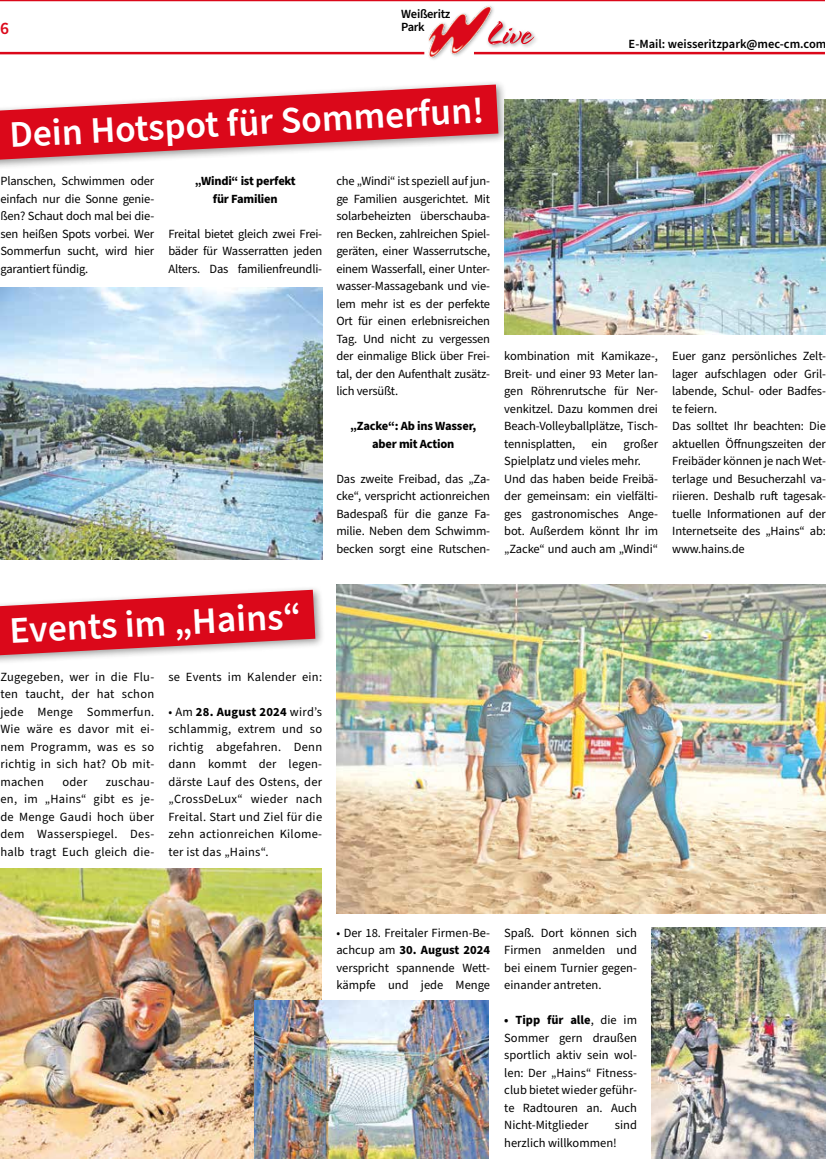
<style>
.page{position:relative;width:826px;height:1159px;background:#fff}
.page>*{position:absolute;margin:0;border:0;box-sizing:border-box;transform-origin:0 0}
.t1{font:600 37.5px "Source Sans Pro";color:#fff}
.t2{font:600 17.5px "Source Sans Pro";color:#db081a}
.t3{font:12.5px/17.5px "Source Sans Pro";letter-spacing:-.01em;color:#000;text-align:justify}
.t4{font:700 12.5px/17.5px "Source Sans Pro";letter-spacing:-.015em;color:#000;text-align:center}
.t5{font:600 12.5px "Source Sans Pro";color:#000}
.t6{font:12.5px "Source Sans Pro";letter-spacing:.02em;color:#000}
.t7{font:600 12.5px "Source Sans Pro";letter-spacing:-.025em;color:#000}
.s1{font-weight:700}
</style>
<div class="page">
<div style="left:427px;top:4px;width:68px;height:57px;background:#000;opacity:.3"></div>
<img style="left:428px;top:7px;width:64px;height:52px">
<hr style="left:0;top:52px;width:424px;height:2px;background:#db081a">
<div style="left:485px;top:19px;width:54px;height:30px;background:#000;opacity:.4"></div>
<svg style="left:488px;top:21px;width:46px;height:23px"></svg>
<hr style="left:474px;top:52px;width:352px;height:2px;background:#db081a">
<hr style="left:0;top:0;width:826px;height:1px;background:#db081a">
<hr style="left:825px;top:0;width:1px;height:1159px;background:#fff">
<div style="left:0;top:80px;width:508px;height:90px;background:#000;opacity:.4"></div>
<svg style="left:0;top:85px;width:498px;height:75px"></svg>
<div style="left:0;top:585px;width:325px;height:81px;background:#000;opacity:.4"></div>
<svg style="left:0;top:590px;width:315px;height:65px"></svg>
<img style="left:504px;top:99px;width:321px;height:235px">
<img style="left:1px;top:287px;width:321px;height:272px">
<img style="left:0;top:868px;width:322px;height:291px">
<img style="left:336px;top:585px;width:490px;height:328px">
<img style="left:254px;top:1000px;width:234px;height:159px">
<img style="left:651px;top:927px;width:175px;height:232px">
<p class="t7" style="left:401px;top:6px;width:51px">Weißeritz</p>
<h2 class="t2" style="left:0;top:16px;width:10px">6</h2>
<p class="t5" style="left:401px;top:18px;width:25px">Park</p>
<p class="t5" style="left:628px;top:35px;width:199px">E-Mail: weisseritzpark@mec-cm.com</p>
<h1 class="t1" style="left:8px;top:110px;width:477px;rotate:-3deg">Dein Hotspot für Sommerfun!</h1>
<p class="t3" style="left:0;top:173px;width:155px">Planschen, Schwimmen oder einfach nur die Sonne genie&shy;ßen? Schaut doch mal bei die&shy;sen heißen Spots vorbei. Wer Sommerfun sucht, wird hier garantiert fündig.</p>
<p class="t4" style="left:195px;top:173px;width:102px">„Windi“ ist perfekt für Familien</p>
<p class="t3" style="left:168px;top:225px;width:155px">Freital bietet gleich zwei Frei&shy;bäder für Wasserratten jeden Alters. Das familienfreundli-</p>
<p class="t3" style="left:336px;top:173px;width:155px">che „Windi“ ist speziell auf jun&shy;ge Familien ausgerichtet. Mit solarbeheizten überschauba&shy;ren Becken, zahlreichen Spiel&shy;geräten, einer Wasserrutsche, einem Wasserfall, einer Unter&shy;wasser-Massagebank und vie&shy;lem mehr ist es der perfekte Ort für einen erlebnisreichen Tag. Und nicht zu vergessen der einmalige Blick über Frei&shy;tal, der den Aufenthalt zusätz&shy;lich versüßt.</p>
<p class="t4" style="left:350px;top:418px;width:127px">„Zacke“: Ab ins Wasser, aber mit Action</p>
<p class="t3" style="left:336px;top:470px;width:155px">Das zweite Freibad, das „Za&shy;cke“, verspricht actionreichen Badespaß für die ganze Fa&shy;milie. Neben dem Schwimm&shy;becken sorgt eine Rutschen-</p>
<p class="t3" style="left:504px;top:348px;width:155px">kombination mit Kamikaze-, Breit- und einer 93 Meter lan&shy;gen Röhrenrutsche für Ner&shy;venkitzel. Dazu kommen drei Beach-Volleyballplätze, Tisch&shy;tennisplatten,</p>
<p class="t3" style="left:504px;top:435px;width:155px;text-align:left;text-indent:119px">großer<br>Spielplatz und vieles mehr.<br>Und das haben beide Freibä&shy;der gemeinsam: ein vielfälti&shy;ges gastronomisches Ange&shy;bot. Außerdem könnt Ihr im „Zacke“ und auch am „Windi“</p>
<p class="t3" style="left:591px;top:435px;width:17px">ein</p>
<p class="t3" style="left:672px;top:348px;width:155px;text-align:left">Euer ganz persönliches Zelt&shy;lager aufschlagen oder Gril&shy;labende, Schul- oder Badfes&shy;te feiern.<br>Das solltet Ihr beachten: Die aktuellen Öffnungszeiten der<br>Freibäder können je nach Wet&shy;terlage und Besucherzahl va&shy;riieren. Deshalb ruft tagesak&shy;tuelle Informationen auf der<br>Internetseite des „Hains“ ab: www.hains.de</p>
<h1 class="t1" style="left:8px;top:605px;width:294px;rotate:-3deg">Events im „Hains“</h1>
<p class="t3" style="left:0;top:668px;width:155px">Zugegeben, wer in die Flu&shy;ten taucht, der hat schon jede Menge Sommerfun.<br>Wie wäre es davor mit ei&shy;nem Programm, was es so richtig in sich hat? Ob mit&shy;machen</p>
<p class="t3" style="left:0;top:773px;width:155px;text-indent:105px">zuschau&shy;en, im „Hains“ gibt es je&shy;de Menge Gaudi hoch über dem Wasserspiegel. Des&shy;halb tragt Euch gleich die-</p>
<p class="t3" style="left:62px;top:773px;width:27px">oder</p>
<p class="t6" style="left:168px;top:668px;width:155px">se Events im Kalender ein:</p>
<p class="t3" style="left:168px;top:703px;width:155px">• Am <span class="s1">28. August 2024</span> wird’s schlammig, extrem und so richtig abgefahren. Denn dann kommt der legen&shy;därste Lauf des Ostens, der „CrossDeLux“ wieder nach Freital. Start und Ziel für die zehn actionreichen Kilome&shy;ter ist das „Hains“.</p>
<p class="t3" style="left:336px;top:924px;width:155px">• Der 18. Freitaler Firmen-Be&shy;achcup am <span class="s1">30. August 2024 </span>verspricht spannende Wett&shy;kämpfe und jede Menge</p>
<p class="t3" style="left:504px;top:924px;width:134px">Spaß. Dort können sich Firmen anmelden und bei einem Turnier gegen&shy;einander antreten.</p>
<p class="t3" style="left:504px;top:1011px;width:134px"><span class="s1">• Tipp für alle</span>, die im Sommer gern draußen sportlich aktiv sein wol&shy;len: Der „Hains“ Fitness&shy;club bietet wieder geführ&shy;te Radtouren an. Auch Nicht-Mitglieder</p>
<p class="t3" style="left:504px;top:1116px;width:134px;text-indent:111px">sind herzlich willkommen!</p>
</div>
